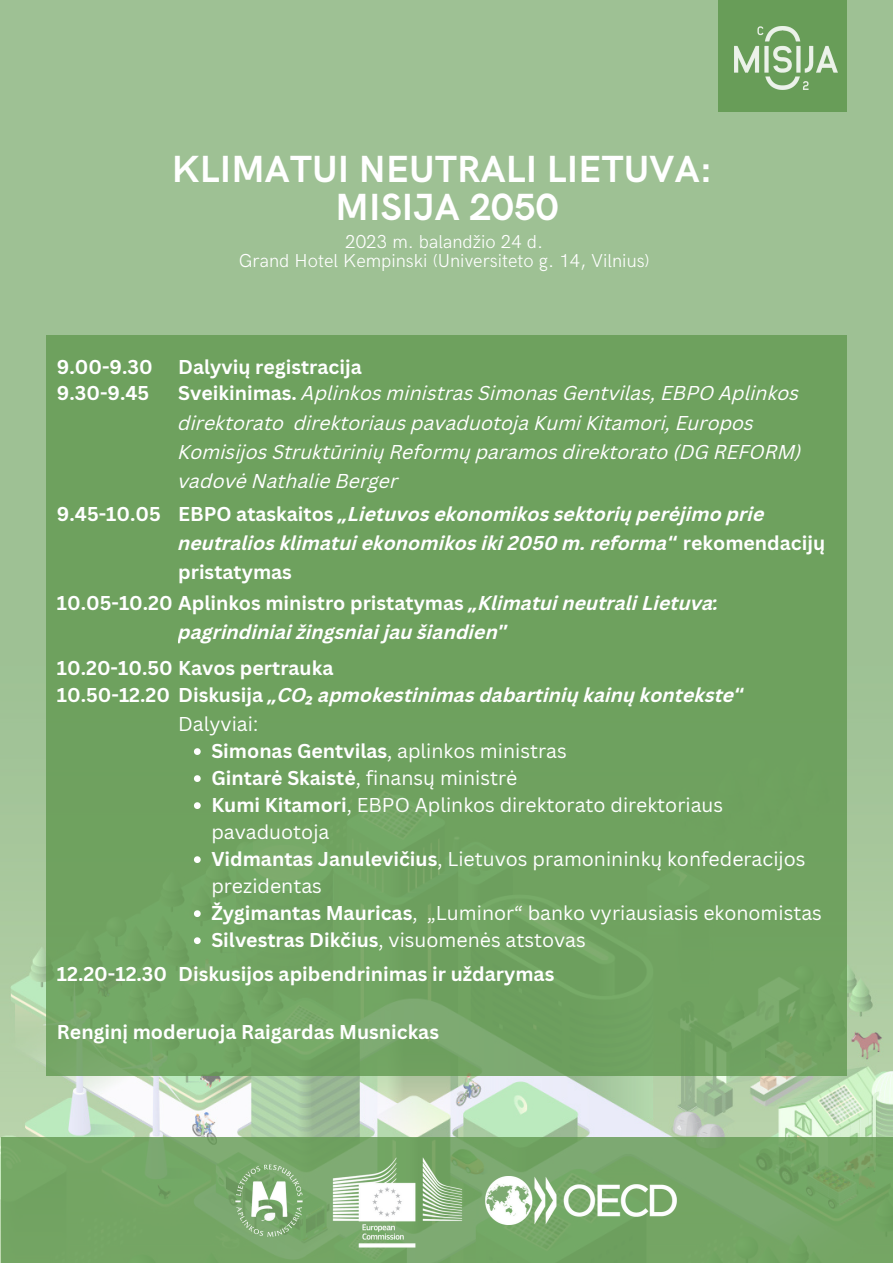
<style>
.page{position:relative;width:893px;height:1263px;background:#fff}
.page>*{position:absolute;margin:0;border:0;box-sizing:border-box;transform-origin:0 0}
.t1{font:700 37.95px/37.7px "HK Grotesk";letter-spacing:.005em;color:#fff;text-align:center}
.t2{font:19.5px/27px "Canva Sans";color:#fff}
.t3{font:700 19.5px/26.8px "Canva Sans";color:#fff}
.t4{font:italic 19.5px/29.2px "Canva Sans";color:#fff}
.t5{font:italic 700 19.5px "Canva Sans";color:#fff}
.t6{font:300 18.75px/18.6px "HK Grotesk";color:#fff;text-align:center}
.s1{font-weight:700;font-style:normal}
.s2{font-style:normal}
.s3{font-family:"Noto Sans"}
.s4{font-family:"Noto Sans Gurmukhi";font-style:normal}
.s5{font-family:"Noto Sans";font-style:italic}
.s6{font-style:italic}
.s7{font-family:"Noto Sans Gurmukhi"}
.s8{font-weight:700}
</style>
<div class="page">
<img style="left:0;top:0;width:893px;height:1263px">
<div style="left:47px;top:336px;width:800px;height:739px;background:#6ea15e"></div>
<svg style="left:194px;top:748px;width:7px;height:7px"></svg>
<svg style="left:194px;top:775px;width:7px;height:7px"></svg>
<svg style="left:194px;top:802px;width:7px;height:7px"></svg>
<svg style="left:194px;top:856px;width:7px;height:7px"></svg>
<svg style="left:194px;top:910px;width:7px;height:7px"></svg>
<svg style="left:194px;top:937px;width:7px;height:7px"></svg>
<div style="left:2px;top:1137px;width:891px;height:125px;background:linear-gradient(to right,#75a666,#75a567)"></div>
<img style="left:217px;top:1150px;width:104px;height:100px">
<img style="left:301px;top:1154px;width:192px;height:96px">
<img style="left:485px;top:1177px;width:191px;height:47px">
<div style="left:718px;top:0;width:129px;height:112px;background:#689d58"></div>
<img style="left:734px;top:26px;width:103px;height:63px">
<h1 class="t1" style="left:172px;top:152px;width:542px">KLIMATUI NEUTRALI LIETUVA:<br>MISIJA 2050</h1>
<p class="t6" style="left:239px;top:233px;width:412px">2023 m. balandžio 24 d.<br>Grand Hotel Kempinski (Universiteto g. 14, Vilnius)</p>
<p class="t3" style="left:57px;top:353px;width:97px">9.00-9.30</p>
<p class="t3" style="left:178px;top:353px;width:185px">Dalyvių registracija</p>
<p class="t3" style="left:57px;top:379px;width:94px">9.30-9.45</p>
<p class="t4" style="left:178px;top:381px;width:625px"><span class="s1">Sveikinimas.</span> Aplinkos ministras Simonas Gentvilas, EBPO Aplinkos direktorato direktoriaus pavaduotoja Kumi Kitamori, Europos Komisijos Struktūrinių Reformų paramos direktorato (DG REFORM) vadovė Nathalie Berger</p>
<p class="t5" style="left:57px;top:506px;width:709px"><span class="s2">9.45-10.05 EBPO ataskaitos</span> <span class="s3">„</span>Lietuvos ekonomikos sektorių perėjimo prie</p>
<p class="t5" style="left:178px;top:535px;width:648px">neutralios klimatui ekonomikos iki 2050 m. reforma<span class="s4">“</span> <span class="s2">rekomendacijų</span></p>
<p class="t3" style="left:178px;top:558px;width:115px">pristatymas</p>
<p class="t3" style="left:57px;top:589px;width:663px">10.05-10.20 Aplinkos ministro pristatymas <span class="s5">„</span><span class="s6">Klimatui neutrali Lietuva:</span></p>
<p class="t5" style="left:178px;top:624px;width:332px">pagrindiniai žingsniai jau šiandien<span class="s4">”</span></p>
<p class="t3" style="left:57px;top:654px;width:690px">10.20-10.50 Kavos pertrauka<br>10.50-12.20 Diskusija <span class="s5">„</span><span class="s6">CO</span><span class="s5">₂</span> <span class="s6">apmokestinimas dabartinių kainų kontekste</span><span class="s7">“</span></p>
<p class="t2" style="left:211px;top:737px;width:612px"><span class="s8">Simonas Gentvilas</span>, aplinkos ministras<br><span class="s8">Gintarė Skaistė</span>, finansų ministrė<br><span class="s8">Kumi Kitamori</span>, EBPO Aplinkos direktorato direktoriaus pavaduotoja<br><span class="s8">Vidmantas Janulevičius</span>, Lietuvos pramonininkų konfederacijos prezidentas<br><span class="s8">Žygimantas Mauricas</span>, „Luminor“ banko vyriausiasis ekonomistas <span class="s8">Silvestras Dikčius</span>, visuomenės atstovas</p>
<p class="t2" style="left:178px;top:710px;width:81px">Dalyviai:</p>
<p class="t3" style="left:57px;top:960px;width:499px">12.20-12.30 Diskusijos apibendrinimas ir uždarymas</p>
<p class="t3" style="left:57px;top:1018px;width:384px">Renginį moderuoja Raigardas Musnickas</p>
</div>
